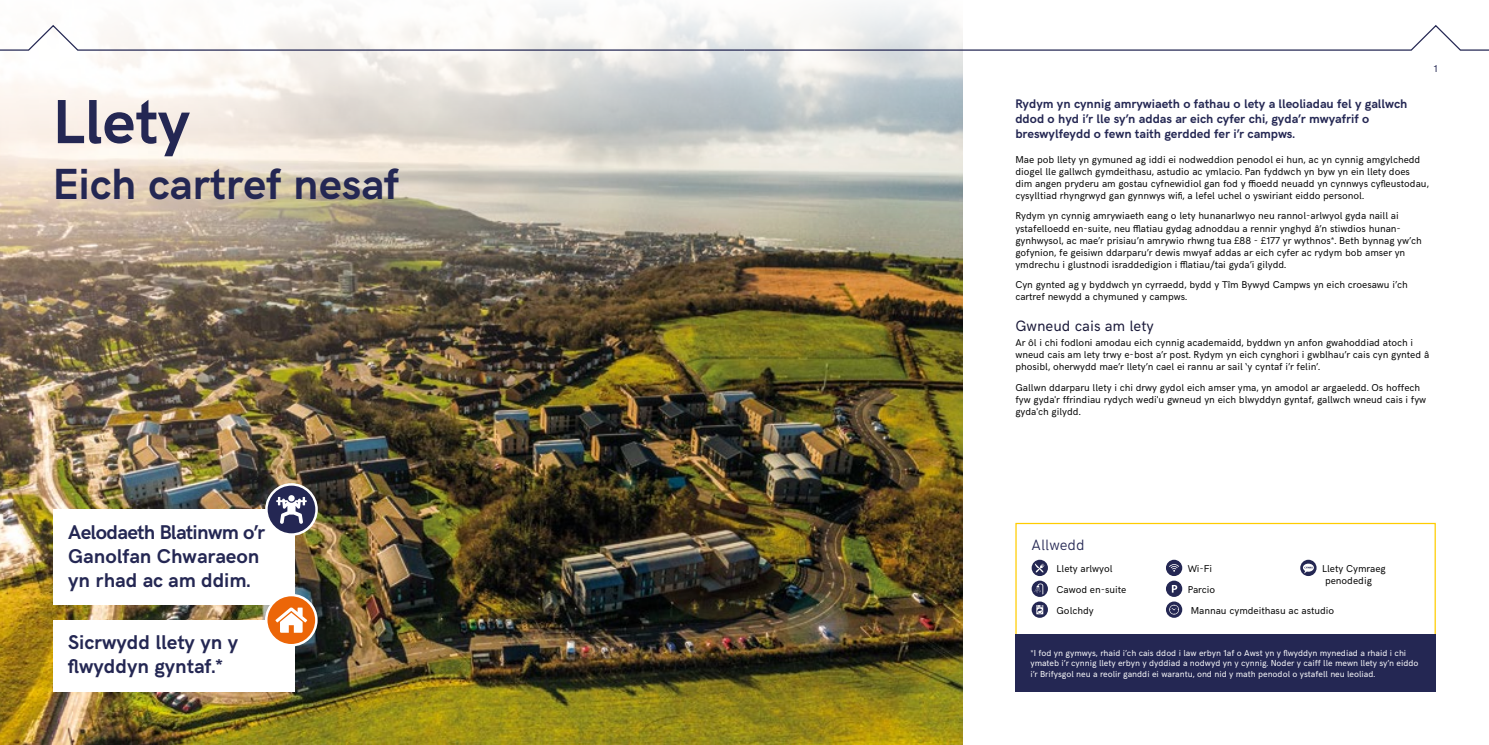
<style>
.page{position:relative;width:1489px;height:745px;background:#fff}
.page>*{position:absolute;margin:0;border:0;box-sizing:border-box;transform-origin:0 0}
.t1{font:700 62.5px "HK Grotesk";color:#242753}
.t2{font:700 43.75px "HK Grotesk";color:#242753}
.t3{font:700 20px/24px "HK Grotesk";color:#242753}
.t4{font:15px "HK Grotesk";color:#191838}
.t5{font:300 15px "HK Grotesk";color:#242753}
.t6{font:700 12.5px/15px "HK Grotesk";color:#242753}
.t7{font:10px/12px "HK Grotesk";color:#000}
.t8{font:10px "HK Grotesk";color:#242753}
.t9{font:8.75px/10.5px "HK Grotesk";color:#fff}
</style>
<div class="page">
<img style="left:0;top:4px;width:962px;height:740px">
<div style="left:53px;top:509px;width:241px;height:95px;background:#fff"></div>
<div style="left:53px;top:619px;width:241px;height:72px;background:#fff"></div>
<svg style="left:266px;top:484px;width:50px;height:50px"></svg>
<div style="left:265px;top:483px;width:53px;height:52px;border:2px solid #fff;border-radius:50%"></div>
<svg style="left:276px;top:496px;width:31px;height:27px"></svg>
<div style="left:288px;top:495px;width:7px;height:6px;background:#fff;border-radius:50%"></div>
<svg style="left:266px;top:594px;width:50px;height:50px"></svg>
<div style="left:265px;top:593px;width:52px;height:53px;border:2px solid #fff;border-radius:50%"></div>
<svg style="left:275px;top:607px;width:32px;height:25px"></svg>
<svg style="left:1031px;top:559px;width:16px;height:58px"></svg>
<svg style="left:1300px;top:559px;width:16px;height:16px"></svg>
<svg style="left:1166px;top:559px;width:16px;height:58px"></svg>
<div style="left:1015px;top:634px;width:420px;height:57px;background:#242753"></div>
<svg style="left:0;top:24px;width:1488px;height:28px"></svg>
<h1 class="t1" style="left:53px;top:75px;width:138px">Llety</h1>
<h2 class="t2" style="left:53px;top:151px;width:347px">Eich cartref nesaf</h2>
<h3 class="t3" style="left:68px;top:517px;width:198px">Aelodaeth Blatinwm o’r<br>Ganolfan Chwaraeon yn rhad ac am ddim.</h3>
<h3 class="t3" style="left:68px;top:628px;width:171px">Sicrwydd llety yn y flwyddyn gyntaf.*</h3>
<p class="t8" style="left:1433px;top:61px;width:5px">1</p>
<p class="t6" style="left:1015px;top:95px;width:393px">Rydym yn cynnig amrywiaeth o fathau o lety a lleoliadau fel y gallwch ddod o hyd i’r lle sy’n addas ar eich cyfer chi, gyda’r mwyafrif o breswylfeydd o fewn taith gerdded fer i’r campws.</p>
<p class="t7" style="left:1015px;top:152px;width:415px">Mae pob llety yn gymuned ag iddi ei nodweddion penodol ei hun, ac yn cynnig amgylchedd diogel lle gallwch gymdeithasu, astudio ac ymlacio. Pan fyddwch yn byw yn ein llety does dim angen pryderu am gostau cyfnewidiol gan fod y ffioedd neuadd yn cynnwys cyfleustodau, cysylltiad rhyngrwyd gan gynnwys wifi, a lefel uchel o yswiriant eiddo personol.</p>
<p class="t7" style="left:1015px;top:209px;width:408px">Rydym yn cynnig amrywiaeth eang o lety hunanarlwyo neu rannol-arlwyol gyda naill ai ystafelloedd en-suite, neu fflatiau gydag adnoddau a rennir ynghyd â’n stiwdios hunan&shy;gynhwysol, ac mae’r prisiau’n amrywio rhwng tua £88 - £177 yr wythnos*. Beth bynnag yw’ch gofynion, fe geisiwn ddarparu’r dewis mwyaf addas ar eich cyfer ac rydym bob amser yn ymdrechu i glustnodi israddedigion i fflatiau/tai gyda’i gilydd.</p>
<p class="t7" style="left:1015px;top:278px;width:394px">Cyn gynted ag y byddwch yn cyrraedd, bydd y Tîm Bywyd Campws yn eich croesawu i’ch cartref newydd a chymuned y campws.</p>
<h3 class="t4" style="left:1015px;top:314px;width:140px">Gwneud cais am lety</h3>
<p class="t7" style="left:1015px;top:336px;width:415px">Ar ôl i chi fodloni amodau eich cynnig academaidd, byddwn yn anfon gwahoddiad atoch i wneud cais am lety trwy e-bost a’r post. Rydym yn eich cynghori i gwblhau’r cais cyn gynted â phosibl, oherwydd mae’r llety’n cael ei rannu ar sail ‘y cyntaf i’r felin’.</p>
<p class="t7" style="left:1015px;top:381px;width:412px">Gallwn ddarparu llety i chi drwy gydol eich amser yma, yn amodol ar argaeledd. Os hoffech fyw gyda'r ffrindiau rydych wedi'u gwneud yn eich blwyddyn gyntaf, gallwch wneud cais i fyw gyda'ch gilydd.</p>
<h3 class="t5" style="left:1031px;top:532px;width:55px">Allwedd</h3>
<p class="t7" style="left:1056px;top:557px;width:71px;line-height:20.9px">Llety arlwyol<br>Cawod en-suite<br>Golchdy</p>
<p class="t7" style="left:1187px;top:557px;width:29px;line-height:20.9px">Wi-Fi<br>Parcio</p>
<p class="t7" style="left:1324px;top:561px;width:62px;text-indent:-3px">Llety Cymraeg penodedig</p>
<p class="t7" style="left:1190px;top:603px;width:145px">Mannau cymdeithasu ac astudio</p>
<p class="t9" style="left:1030px;top:646px;width:390px">*I fod yn gymwys, rhaid i’ch cais ddod i law erbyn 1af o Awst yn y flwyddyn mynediad a rhaid i chi ymateb i’r cynnig llety erbyn y dyddiad a nodwyd yn y cynnig. Noder y caiff lle mewn llety sy’n eiddo i’r Brifysgol neu a reolir ganddi ei warantu, ond nid y math penodol o ystafell neu leoliad.</p>
</div>
